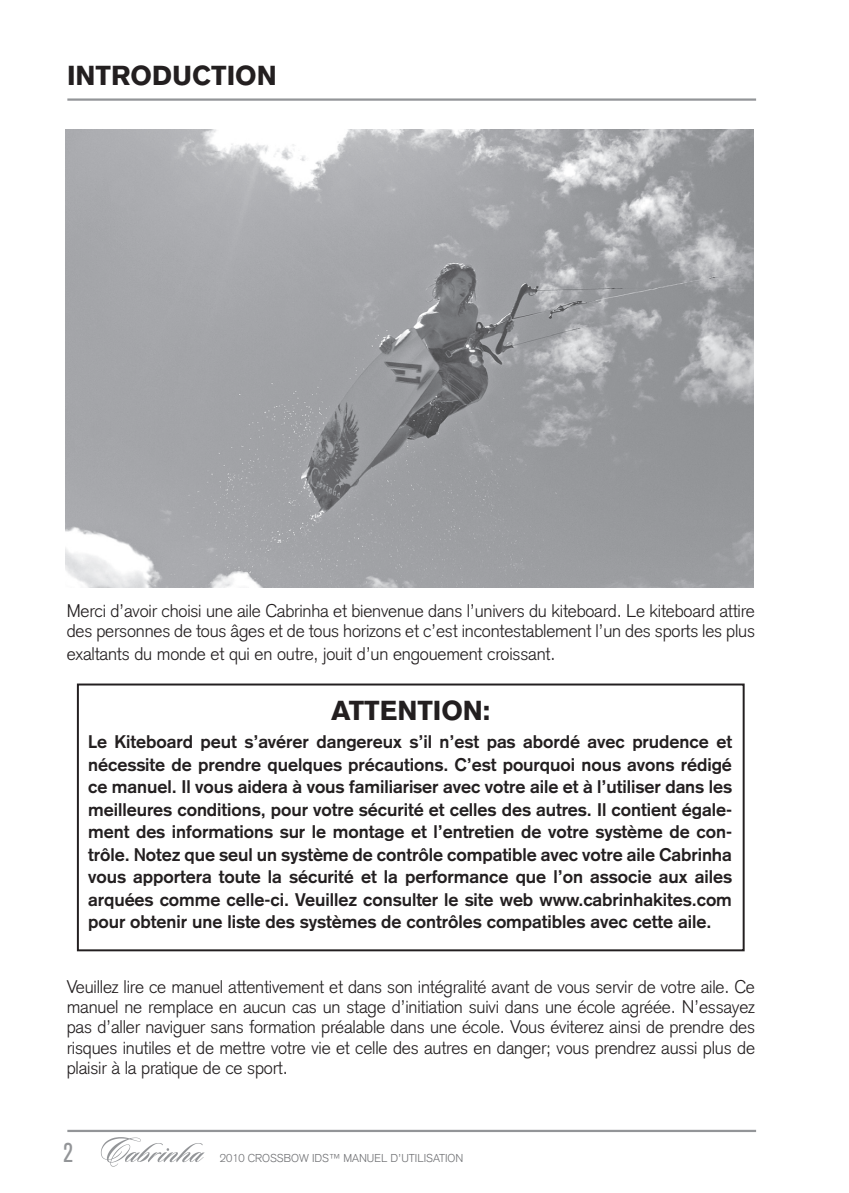
<style>
.page{position:relative;width:849px;height:1193px;background:#fff}
.page>*{position:absolute;margin:0;border:0;box-sizing:border-box;transform-origin:0 0}
.t1{font:900 27px "Akzidenz Grotesk";color:#231f20}
.t2{font:700 18px/22.5px "Akzidenz Grotesk";color:#231f20;text-align:justify}
.t3{font:300 18px/20.2px "Akzidenz Grotesk";letter-spacing:-.01em;color:#231f20}
.t4{font:300 11.25px "Akzidenz Grotesk";color:#717275}
</style>
<div class="page">
<hr style="left:67px;top:1130px;width:688px;height:2px;background:#939598">
<svg style="left:101px;top:1137px;width:103px;height:29px"></svg>
<hr style="left:67px;top:98px;width:688px;height:3px;background:#939598">
<div style="left:77px;top:683px;width:667px;height:268px;border:2px solid #231f20"></div>
<img style="left:66px;top:129px;width:687px;height:458px">
<h1 class="t1" style="left:67px;top:59px;width:211px">INTRODUCTION</h1>
<p class="t3" style="left:67px;top:601px;width:689px">Merci d’avoir choisi une aile Cabrinha et bienvenue dans l’univers du kiteboard. Le kiteboard attire des personnes de tous âges et de tous horizons et c’est incontestablement l’un des sports les plus</p>
<p class="t3" style="left:67px;top:643px;width:490px">exaltants du monde et qui en outre, jouit d’un engouement croissant.</p>
<h1 class="t1" style="left:331px;top:694px;width:161px">ATTENTION:</h1>
<p class="t2" style="left:88px;top:730px;width:645px">Le Kiteboard peut s’avérer dangereux s’il n’est pas abordé avec prudence et nécessite de prendre quelques précautions. C’est pourquoi nous avons rédigé ce manuel. Il vous aidera à vous familiariser avec votre aile et à l’utiliser dans les meilleures conditions, pour votre sécurité et celles des autres. Il contient égale&shy;ment des informations sur le montage et l’entretien de votre système de con&shy;trôle. Notez que seul un système de contrôle compatible avec votre aile Cabrinha vous apportera toute la sécurité et la performance que l’on associe aux ailes arquées comme celle-ci. Veuillez consulter le site web www.cabrinhakites.com pour obtenir une liste des systèmes de contrôles compatibles avec cette aile.</p>
<p class="t3" style="left:67px;top:976px;width:689px;text-align:justify">Veuillez lire ce manuel attentivement et dans son intégralité avant de vous servir de votre aile. Ce manuel ne remplace en aucun cas un stage d’initiation suivi dans une école agréée. N’essayez pas d’aller naviguer sans formation préalable dans une école. Vous éviterez ainsi de prendre des risques inutiles et de mettre votre vie et celle des autres en danger; vous prendrez aussi plus de plaisir à la pratique de ce sport.</p>
<p class="t4" style="left:220px;top:1151px;width:243px">2010 Crossbow IDS™ MANUeL d ’utilisation</p>
</div>
